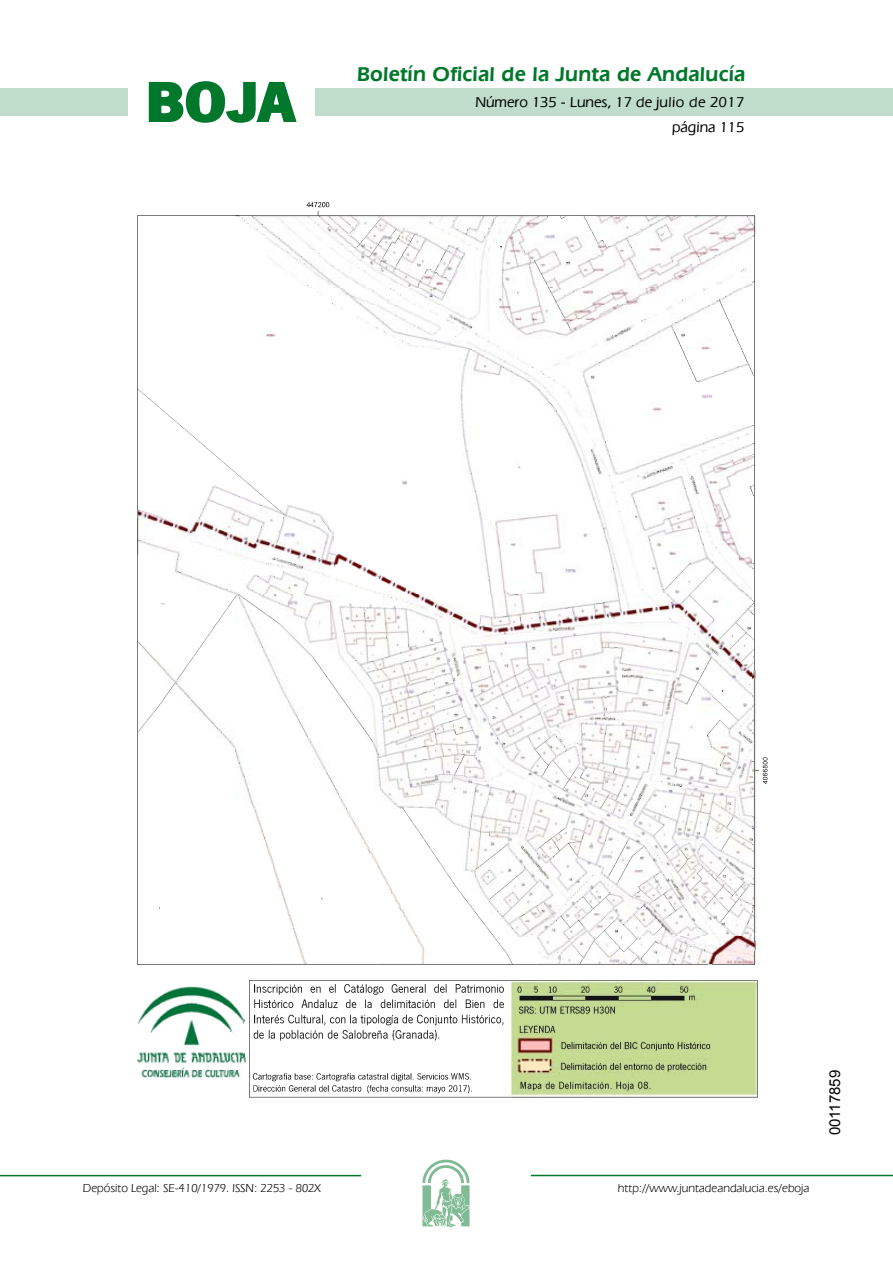
<style>
.page{position:relative;width:893px;height:1263px;background:#fff}
.page>*{position:absolute;margin:0;border:0;box-sizing:border-box;transform-origin:0 0}
.t1{font:700 57.75px "News Got T";color:#00782c;scale:1.14 1}
.t2{font:600 21px "Eras IT Cby BT";letter-spacing:.01em;color:#00782c}
.t3{font:500 15px/24.5px "Eras IT Cby BT";color:#000;text-align:right}
.t4{font:15px "Arial";color:#000}
.t5{font:12px "Eras IT Cby BT";color:#000}
</style>
<div class="page">
<div style="left:315px;top:88px;width:577px;height:28px;background:#bfddca"></div>
<div style="left:0;top:88px;width:128px;height:28px;background:#bfddca"></div>
<hr style="left:0;top:1175px;width:361px;height:1px;background:#00782c">
<svg style="left:422px;top:1159px;width:47px;height:68px"></svg>
<hr style="left:531px;top:1175px;width:361px;height:1px;background:#00782c">
<svg style="left:148px;top:81px;width:149px;height:42px"></svg>
<img style="left:138px;top:202px;width:630px;height:895px">
<h1 class="t1" style="left:145px;top:68px;width:133px">BOJA</h1>
<h2 class="t2" style="left:357px;top:62px;width:390px">Boletín Oficial de la Junta de Andalucía</h2>
<p class="t3" style="left:475px;top:90px;width:270px">Número 135 - Lunes, 17 de julio de 2017 página 115</p>
<p class="t5" style="left:83px;top:1181px;width:239px">Depósito Legal: SE-410/1979. ISSN: 2253 - 802X</p>
<p class="t5" style="left:618px;top:1181px;width:193px">http://www.juntadeandalucia.es/eboja</p>
<p class="t4" style="left:825px;top:1135px;width:67px;rotate:-90deg">00117859</p>
</div>
